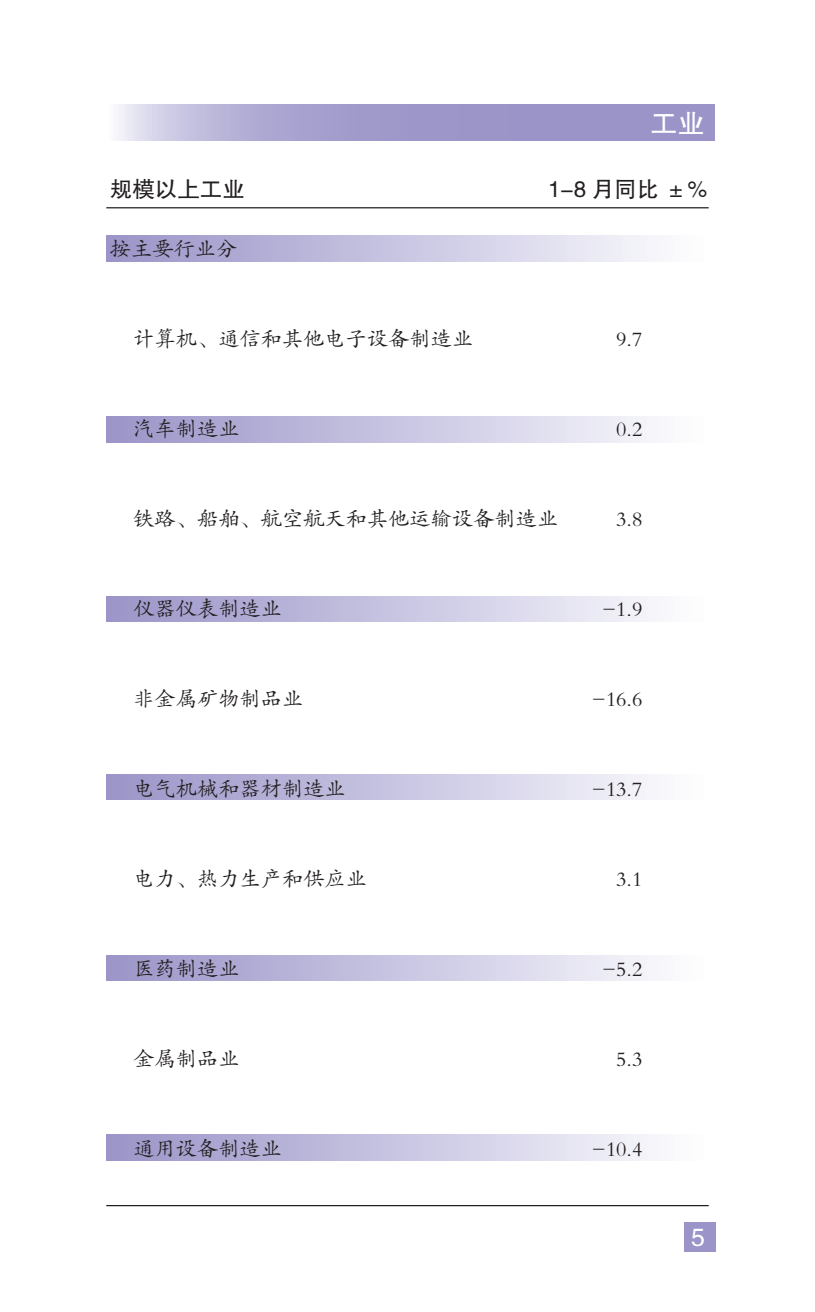
<style>
.page{position:relative;width:815px;height:1312px;background:#fff}
.page>*{position:absolute;margin:0;border:0;box-sizing:border-box;transform-origin:0 0}
.t1{font:27.5px "FZHTK GBK1 0";color:#fff}
.t2{font:25px "FZHTK GBK1 0";color:#fff}
.t3{font:22.5px "FZHTK GBK1 0";color:#231f20}
.t4{font:21.25px "FZKTJW GB1 0";color:#231f20}
</style>
<div class="page">
<svg style="left:119px;top:105px;width:596px;height:35px;background:#a7a2cf"></svg>
<div style="left:684px;top:1222px;width:32px;height:29px;background:#9a94c8"></div>
<div style="left:106px;top:236px;width:603px;height:25px;background:linear-gradient(to right,#9893c7,#fdfeff)"></div>
<div style="left:106px;top:416px;width:603px;height:26px;background:linear-gradient(to right,#9893c7,#fdfeff)"></div>
<div style="left:106px;top:596px;width:603px;height:25px;background:linear-gradient(to right,#9893c7,#fdfeff)"></div>
<div style="left:106px;top:774px;width:603px;height:25px;background:linear-gradient(to right,#9893c7,#fdfeff)"></div>
<div style="left:106px;top:955px;width:603px;height:25px;background:linear-gradient(to right,#9893c7,#fdfeff)"></div>
<div style="left:106px;top:1134px;width:603px;height:25px;background:linear-gradient(to right,#9893c7,#fdfeff)"></div>
<hr style="left:106px;top:207px;width:603px;height:1px;background:#231f20">
<hr style="left:106px;top:1204px;width:603px;height:1px;background:#231f20">
<p class="t1" style="left:650px;top:108px;width:56px">工业</p>
<p class="t3" style="left:110px;top:176px;width:136px">规模以上工业</p>
<p class="t3" style="left:548px;top:176px;width:161px">1-8 月同比 ±%</p>
<p class="t4" style="left:110px;top:237px;width:129px">按主要行业分</p>
<p class="t4" style="left:133px;top:327px;width:341px">计算机、通信和其他电子设备制造业</p>
<p class="t4" style="left:616px;top:327px;width:28px">9.7</p>
<p class="t4" style="left:133px;top:417px;width:108px">汽车制造业</p>
<p class="t4" style="left:616px;top:417px;width:28px">0.2</p>
<p class="t4" style="left:133px;top:507px;width:426px">铁路、船舶、航空航天和其他运输设备制造业</p>
<p class="t4" style="left:616px;top:507px;width:28px">3.8</p>
<p class="t4" style="left:133px;top:597px;width:150px">仪器仪表制造业</p>
<p class="t4" style="left:602px;top:597px;width:42px">-1.9</p>
<p class="t4" style="left:133px;top:687px;width:171px">非金属矿物制品业</p>
<p class="t4" style="left:592px;top:687px;width:52px">-16.6</p>
<p class="t4" style="left:133px;top:777px;width:214px">电气机械和器材制造业</p>
<p class="t4" style="left:592px;top:777px;width:52px">-13.7</p>
<p class="t4" style="left:133px;top:867px;width:235px">电力、热力生产和供应业</p>
<p class="t4" style="left:616px;top:867px;width:28px">3.1</p>
<p class="t4" style="left:133px;top:957px;width:108px">医药制造业</p>
<p class="t4" style="left:602px;top:957px;width:42px">-5.2</p>
<p class="t4" style="left:133px;top:1047px;width:108px">金属制品业</p>
<p class="t4" style="left:616px;top:1047px;width:28px">5.3</p>
<p class="t4" style="left:133px;top:1137px;width:150px">通用设备制造业</p>
<p class="t4" style="left:592px;top:1137px;width:52px">-10.4</p>
<p class="t2" style="left:691px;top:1222px;width:15px">5</p>
</div>
